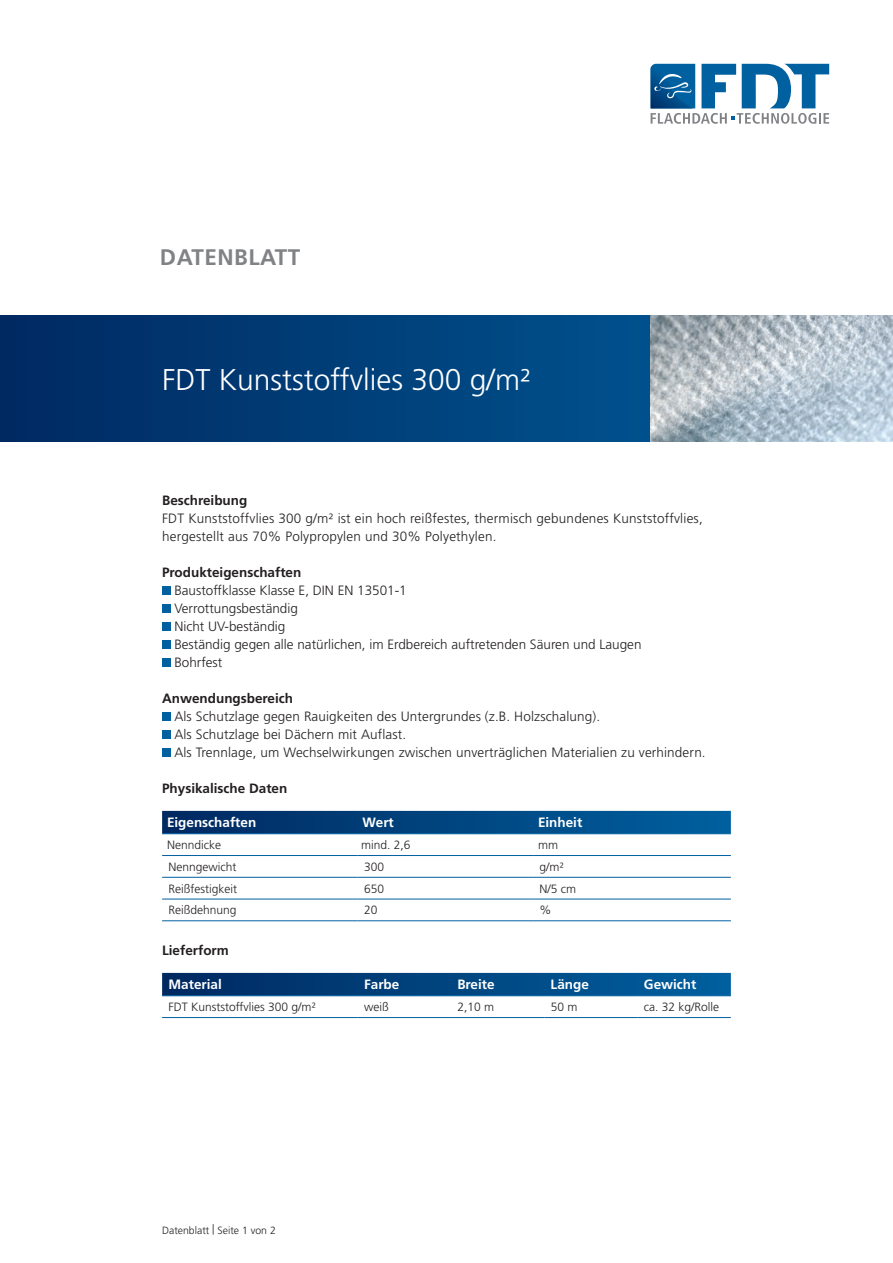
<style>
.page{position:relative;width:893px;height:1263px;background:#fff}
.page>*{position:absolute;margin:0;border:0;box-sizing:border-box;transform-origin:0 0}
.t1{font:300 30px "Frutiger";color:#fff}
.t2{font:700 22.5px "Frutiger";letter-spacing:.02em;color:#808285}
.t3{font:300 13.5px/18px "Frutiger";letter-spacing:.01em;color:#231f20}
.t4{font:700 13.5px "Frutiger";color:#231f20}
.t5{font:700 13.5px "Frutiger";color:#fff}
.t6{font:300 12px "Frutiger";color:#231f20}
.t7{font:300 12px "Frutiger";color:#242021}
.t8{font:300 10.5px "Frutiger";color:#231f20}
</style>
<div class="page">
<svg style="left:0;top:316px;width:651px;height:126px;background:#003d77"></svg>
<svg style="left:651px;top:64px;width:178px;height:60px"></svg>
<img style="left:651px;top:316px;width:242px;height:126px">
<div style="left:162px;top:586px;width:9px;height:9px;background:#0060a0"></div>
<div style="left:162px;top:604px;width:9px;height:9px;background:#0060a0"></div>
<div style="left:162px;top:622px;width:9px;height:9px;background:#0060a0"></div>
<div style="left:162px;top:640px;width:9px;height:9px;background:#0060a0"></div>
<div style="left:162px;top:658px;width:9px;height:9px;background:#0060a0"></div>
<div style="left:162px;top:712px;width:9px;height:9px;background:#0060a0"></div>
<div style="left:162px;top:730px;width:9px;height:9px;background:#0060a0"></div>
<div style="left:162px;top:748px;width:9px;height:9px;background:#0060a0"></div>
<svg style="left:162px;top:811px;width:569px;height:22px;background:#00447f"></svg>
<hr style="left:162px;top:833px;width:196px;height:1px;background:#0060a0">
<hr style="left:358px;top:833px;width:175px;height:1px;background:#0060a0">
<hr style="left:533px;top:833px;width:198px;height:1px;background:#0060a0">
<hr style="left:162px;top:855px;width:196px;height:1px;background:#0060a0">
<hr style="left:358px;top:855px;width:175px;height:1px;background:#0060a0">
<hr style="left:533px;top:855px;width:198px;height:1px;background:#0060a0">
<hr style="left:162px;top:877px;width:196px;height:1px;background:#0060a0">
<hr style="left:358px;top:877px;width:175px;height:1px;background:#0060a0">
<hr style="left:533px;top:877px;width:198px;height:1px;background:#0060a0">
<hr style="left:162px;top:899px;width:196px;height:1px;background:#0060a0">
<hr style="left:358px;top:899px;width:175px;height:1px;background:#0060a0">
<hr style="left:533px;top:899px;width:198px;height:1px;background:#0060a0">
<hr style="left:162px;top:920px;width:196px;height:1px;background:#0060a0">
<hr style="left:358px;top:920px;width:175px;height:1px;background:#0060a0">
<hr style="left:533px;top:920px;width:198px;height:1px;background:#0060a0">
<svg style="left:162px;top:973px;width:569px;height:22px;background:#00447f"></svg>
<hr style="left:162px;top:995px;width:196px;height:1px;background:#0060a0">
<hr style="left:358px;top:995px;width:93px;height:1px;background:#0060a0">
<hr style="left:451px;top:995px;width:93px;height:1px;background:#0060a0">
<hr style="left:544px;top:995px;width:94px;height:1px;background:#0060a0">
<hr style="left:638px;top:995px;width:93px;height:1px;background:#0060a0">
<hr style="left:162px;top:1017px;width:196px;height:1px;background:#0060a0">
<hr style="left:358px;top:1017px;width:93px;height:1px;background:#0060a0">
<hr style="left:451px;top:1017px;width:93px;height:1px;background:#0060a0">
<hr style="left:544px;top:1017px;width:94px;height:1px;background:#0060a0">
<hr style="left:638px;top:1017px;width:93px;height:1px;background:#0060a0">
<h2 class="t2" style="left:160px;top:244px;width:142px">DATENBLATT</h2>
<h1 class="t1" style="left:162px;top:363px;width:370px">FDT Kunststoffvlies 300 g/m²</h1>
<p class="t4" style="left:162px;top:492px;width:87px">Beschreibung</p>
<p class="t3" style="left:162px;top:509px;width:542px">FDT Kunststoffvlies 300 g/m² ist ein hoch reißfestes, thermisch gebundenes Kunststoffvlies, hergestellt aus 70% Polypropylen und 30% Polyethylen.</p>
<p class="t4" style="left:162px;top:564px;width:141px">Produkteigenschaften</p>
<p class="t3" style="left:174px;top:581px;width:469px">Baustoffklasse Klasse E, DIN EN 13501-1<br>Verrottungsbeständig<br>Nicht UV-beständig<br>Beständig gegen alle natürlichen, im Erdbereich auftretenden Säuren und Laugen Bohrfest</p>
<p class="t4" style="left:162px;top:690px;width:133px">Anwendungsbereich</p>
<p class="t3" style="left:174px;top:707px;width:533px">Als Schutzlage gegen Rauigkeiten des Untergrundes (z.B. Holzschalung).<br>Als Schutzlage bei Dächern mit Auflast.<br>Als Trennlage, um Wechselwirkungen zwischen unverträglichen Materialien zu verhindern.</p>
<p class="t4" style="left:162px;top:780px;width:127px">Physikalische Daten</p>
<p class="t5" style="left:167px;top:815px;width:91px">Eigenschaften</p>
<p class="t5" style="left:363px;top:815px;width:33px">Wert</p>
<p class="t5" style="left:538px;top:815px;width:46px">Einheit</p>
<p class="t7" style="left:361px;top:838px;width:51px">mind. 2,6</p>
<p class="t7" style="left:167px;top:838px;width:56px">Nenndicke</p>
<p class="t7" style="left:538px;top:838px;width:21px">mm</p>
<p class="t6" style="left:168px;top:860px;width:70px">Nenngewicht</p>
<p class="t6" style="left:364px;top:860px;width:22px">300</p>
<p class="t6" style="left:539px;top:860px;width:26px">g/m²</p>
<p class="t6" style="left:168px;top:882px;width:70px">Reißfestigkeit</p>
<p class="t6" style="left:364px;top:882px;width:22px">650</p>
<p class="t6" style="left:539px;top:882px;width:38px">N/5 cm</p>
<p class="t6" style="left:168px;top:903px;width:70px">Reißdehnung</p>
<p class="t6" style="left:364px;top:903px;width:15px">20</p>
<p class="t6" style="left:539px;top:903px;width:13px">%</p>
<p class="t4" style="left:162px;top:942px;width:68px">Lieferform</p>
<p class="t5" style="left:168px;top:977px;width:55px">Material</p>
<p class="t5" style="left:364px;top:977px;width:37px">Farbe</p>
<p class="t5" style="left:457px;top:977px;width:39px">Breite</p>
<p class="t5" style="left:551px;top:977px;width:40px">Länge</p>
<p class="t5" style="left:644px;top:977px;width:54px">Gewicht</p>
<p class="t6" style="left:168px;top:1000px;width:149px">FDT Kunststoffvlies 300 g/m²</p>
<p class="t6" style="left:364px;top:1000px;width:26px">weiß</p>
<p class="t6" style="left:457px;top:1000px;width:38px">2,10 m</p>
<p class="t6" style="left:551px;top:1000px;width:28px">50 m</p>
<p class="t6" style="left:644px;top:1000px;width:77px">ca. 32 kg/Rolle</p>
<p class="t8" style="left:162px;top:1224px;width:115px">Datenblatt | Seite 1 von 2</p>
</div>
